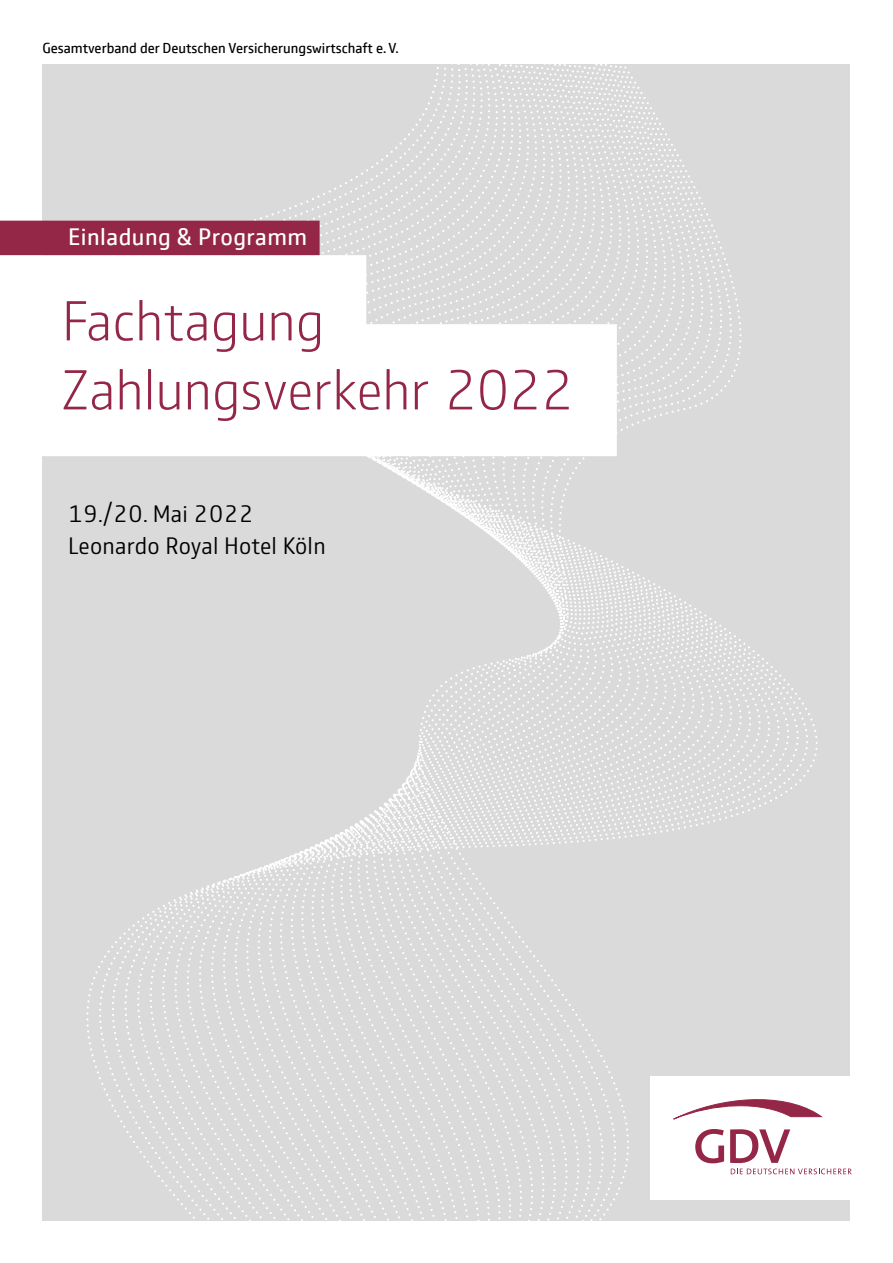
<style>
.page{position:relative;width:893px;height:1263px;background:#fff}
.page>*{position:absolute;margin:0;border:0;box-sizing:border-box;transform-origin:0 0}
.t1{font:200 58.5px/69px "GD Vtype";letter-spacing:-.005em;color:#942647}
.t2{font:300 24.75px/31.5px "GD Vtype";letter-spacing:.01em;color:#000}
.t3{font:24.75px "GD Vtype";letter-spacing:.02em;color:#fff}
.t4{font:15px "GD Vtype";color:#000}
</style>
<div class="page">
<div style="left:43px;top:64px;width:807px;height:1156px;background:#dadada"></div>
<svg style="left:550px;top:138px;width:127px;height:174px"></svg>
<svg style="left:550px;top:123px;width:118px;height:184px"></svg>
<svg style="left:548px;top:107px;width:111px;height:195px"></svg>
<svg style="left:548px;top:92px;width:102px;height:205px"></svg>
<svg style="left:542px;top:77px;width:99px;height:215px"></svg>
<svg style="left:542px;top:66px;width:90px;height:221px"></svg>
<svg style="left:539px;top:65px;width:84px;height:216px"></svg>
<svg style="left:539px;top:64px;width:75px;height:212px"></svg>
<svg style="left:537px;top:64px;width:68px;height:207px"></svg>
<svg style="left:537px;top:64px;width:59px;height:202px"></svg>
<svg style="left:537px;top:64px;width:50px;height:197px"></svg>
<svg style="left:537px;top:64px;width:41px;height:192px"></svg>
<svg style="left:535px;top:64px;width:34px;height:187px"></svg>
<svg style="left:535px;top:64px;width:25px;height:181px"></svg>
<svg style="left:532px;top:64px;width:19px;height:176px"></svg>
<svg style="left:532px;top:64px;width:10px;height:171px"></svg>
<svg style="left:86px;top:874px;width:155px;height:346px"></svg>
<svg style="left:527px;top:520px;width:291px;height:326px"></svg>
<svg style="left:241px;top:64px;width:286px;height:1156px"></svg>
<div style="left:0;top:255px;width:366px;height:132px;background:#fff"></div>
<div style="left:0;top:324px;width:617px;height:132px;background:#fff"></div>
<div style="left:0;top:221px;width:320px;height:34px;background:#942647"></div>
<div style="left:651px;top:1076px;width:242px;height:123px;background:#fff"></div>
<svg style="left:673px;top:1099px;width:148px;height:21px"></svg>
<svg style="left:695px;top:1129px;width:29px;height:34px"></svg>
<svg style="left:730px;top:1129px;width:122px;height:45px"></svg>
<p class="t4" style="left:43px;top:37px;width:358px">Gesamtverband der Deutschen Versicherungswirtschaft e. V.</p>
<h2 class="t3" style="left:68px;top:220px;width:241px">Einladung &amp; Programm</h2>
<h1 class="t1" style="left:62px;top:284px;width:515px">Fachtagung<br>Zahlungsverkehr 2022</h1>
<h2 class="t2" style="left:68px;top:497px;width:259px">19./20. Mai 2022<br>Leonardo Royal Hotel Köln</h2>
</div>
